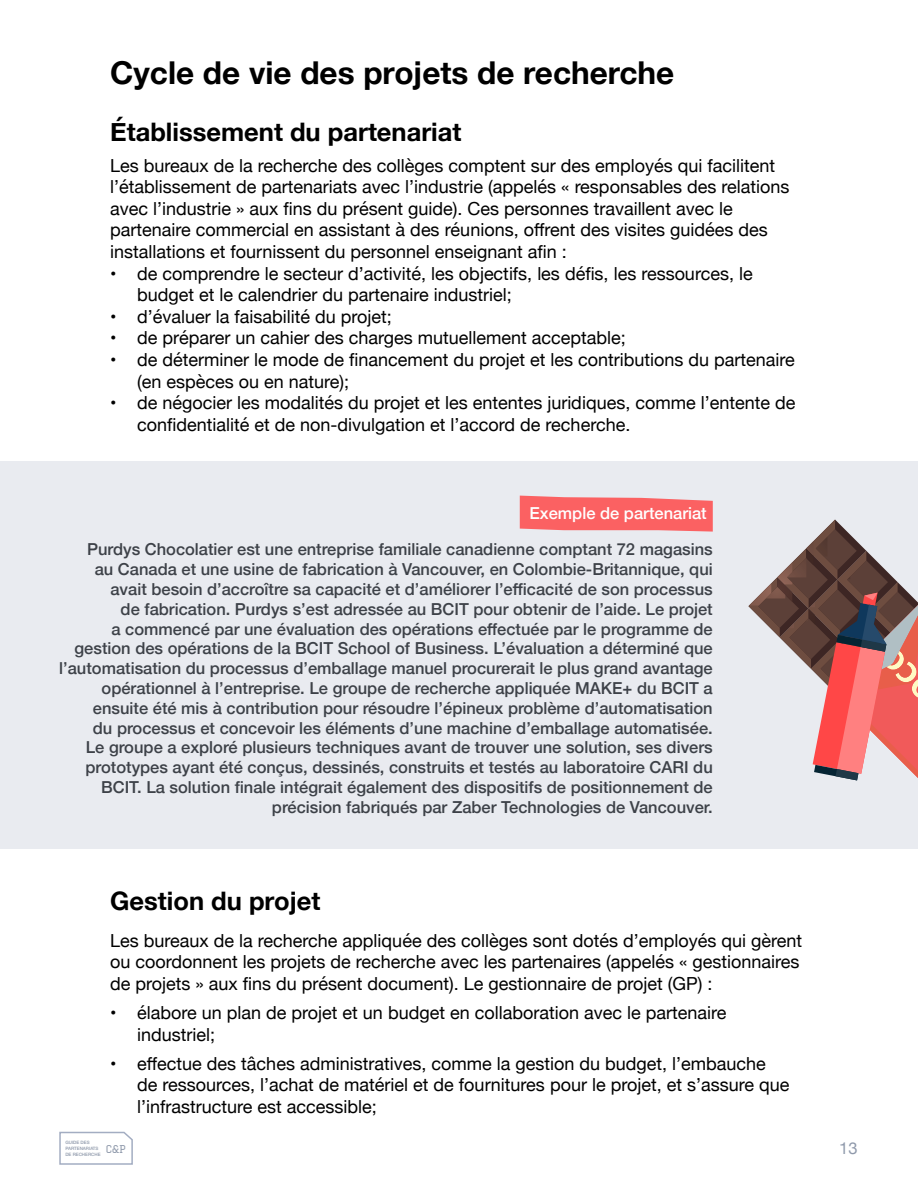
<style>
.page{position:relative;width:918px;height:1188px;background:#fff}
.page>*{position:absolute;margin:0;border:0;box-sizing:border-box;transform-origin:0 0}
.t1{font:700 31.5px "Helvetica Neue";color:#000}
.t2{font:700 25.5px "Helvetica Neue";color:#000}
.t3{font:18px/21.6px "Helvetica Neue";color:#000}
.t4{font:500 16.5px/19.8px "Helvetica Neue";color:#3d4148;text-align:right}
.t5{font:500 16.5px "Helvetica Neue";color:#fff}
.t6{font:16.5px "Helvetica Neue";color:#8f99ab}
.t7{font:10.5px "Graduate";color:#8f99ab}
.t8{font:500 4.5px/6px "Helvetica Neue";color:#8f99ab}
</style>
<div class="page">
<svg style="left:59px;top:1131px;width:74px;height:34px"></svg>
<div style="left:0;top:461px;width:918px;height:387px;background:#e9ebf0"></div>
<svg style="left:748px;top:520px;width:170px;height:261px"></svg>
<svg style="left:520px;top:496px;width:193px;height:36px;background:#f96f70"></svg>
<h1 class="t1" style="left:110px;top:48px;width:566px">Cycle de vie des projets de recherche</h1>
<h2 class="t2" style="left:110px;top:112px;width:353px">Établissement du partenariat</h2>
<p class="t3" style="left:110px;top:155px;width:681px">Les bureaux de la recherche des collèges comptent sur des employés qui facilitent l’établissement de partenariats avec l’industrie (appelés « responsables des relations avec l’industrie » aux fins du présent guide). Ces personnes travaillent avec le partenaire commercial en assistant à des réunions, offrent des visites guidées des installations et fournissent du personnel enseignant afin :</p>
<p class="t3" style="left:137px;top:263px;width:617px;text-indent:-27px">• de comprendre le secteur d’activité, les objectifs, les défis, les ressources, le budget et le calendrier du partenaire industriel;</p>
<p class="t3" style="left:110px;top:307px;width:283px">• d’évaluer la faisabilité du projet;</p>
<p class="t3" style="left:110px;top:328px;width:517px">• de préparer un cahier des charges mutuellement acceptable;</p>
<p class="t3" style="left:137px;top:350px;width:659px;text-indent:-27px">• de déterminer le mode de financement du projet et les contributions du partenaire (en espèces ou en nature);</p>
<p class="t3" style="left:137px;top:393px;width:660px;text-indent:-27px">• de négocier les modalités du projet et les ententes juridiques, comme l’entente de confidentialité et de non-divulgation et l’accord de recherche.</p>
<p class="t5" style="left:530px;top:500px;width:179px">Exemple de partenariat</p>
<p class="t4" style="left:59px;top:538px;width:655px">Purdys Chocolatier est une entreprise familiale canadienne comptant 72 magasins<br>au Canada et une usine de fabrication à Vancouver, en Colombie-Britannique, qui avait besoin d’accroître sa capacité et d’améliorer l’efficacité de son processus<br>de fabrication. Purdys s’est adressée au BCIT pour obtenir de l’aide. Le projet<br>a commencé par une évaluation des opérations effectuée par le programme de gestion des opérations de la BCIT School of Business. L’évaluation a déterminé que l’automatisation du processus d’emballage manuel procurerait le plus grand avantage opérationnel à l’entreprise. Le groupe de recherche appliquée MAKE+ du BCIT a ensuite été mis à contribution pour résoudre l’épineux problème d’automatisation<br>du processus et concevoir les éléments d’une machine d’emballage automatisée.<br>Le groupe a exploré plusieurs techniques avant de trouver une solution, ses divers prototypes ayant été conçus, dessinés, construits et testés au laboratoire CARI du BCIT. La solution finale intégrait également des dispositifs de positionnement de précision fabriqués par Zaber Technologies de Vancouver.</p>
<h2 class="t2" style="left:110px;top:881px;width:212px">Gestion du projet</h2>
<p class="t3" style="left:110px;top:931px;width:693px">Les bureaux de la recherche appliquée des collèges sont dotés d’employés qui gèrent ou coordonnent les projets de recherche avec les partenaires (appelés « gestionnaires de projets » aux fins du présent document). Le gestionnaire de projet (GP) :</p>
<p class="t3" style="left:137px;top:1003px;width:591px;text-indent:-27px">• élabore un plan de projet et un budget en collaboration avec le partenaire industriel;</p>
<p class="t3" style="left:137px;top:1054px;width:654px;text-indent:-27px">• effectue des tâches administratives, comme la gestion du budget, l’embauche de ressources, l’achat de matériel et de fournitures pour le projet, et s’assure que l’infrastructure est accessible;</p>
<p class="t8" style="left:65px;top:1139px;width:37px">GUIDE DES<br>PARTENARIATS<br>DE RECHERCHE</p>
<p class="t6" style="left:839px;top:1137px;width:20px">13</p>
<p class="t7" style="left:106px;top:1143px;width:21px">C&amp;P</p>
</div>
